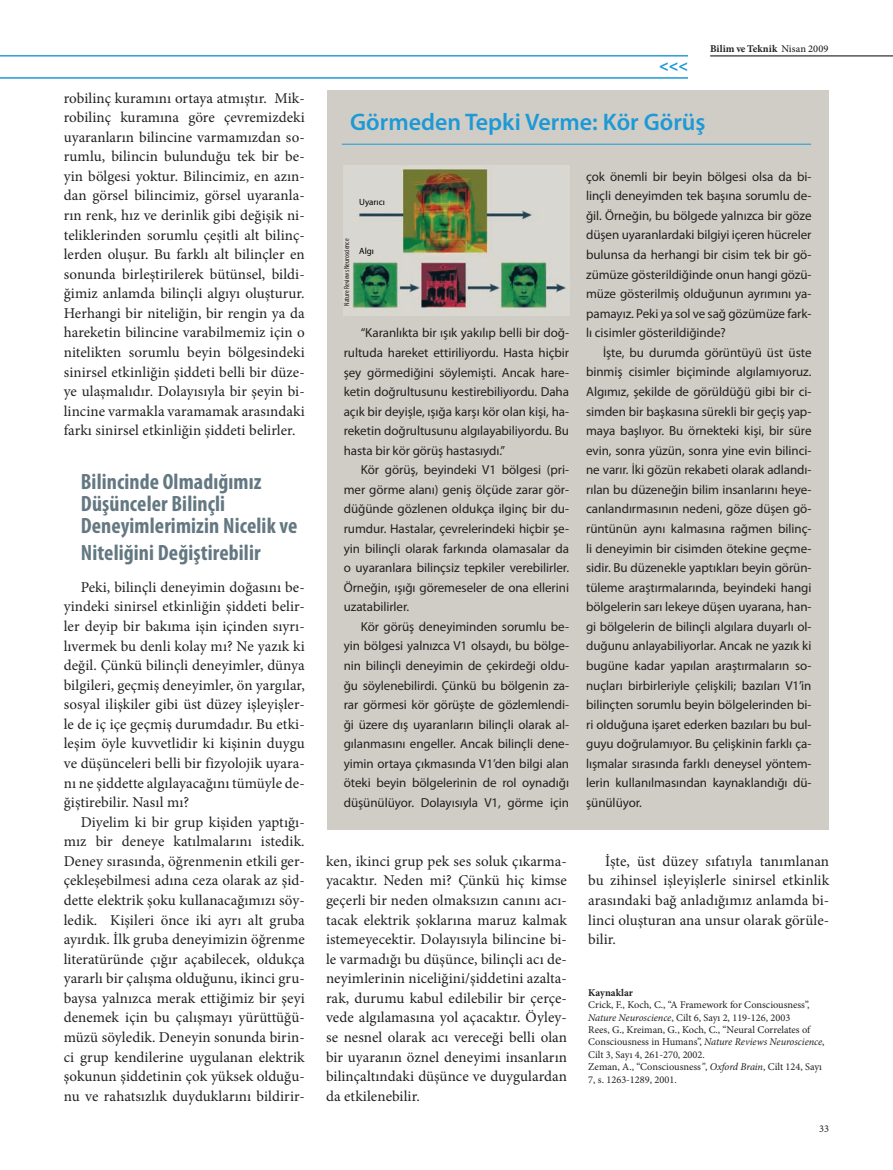
<style>
.page{position:relative;width:893px;height:1170px;background:#fff}
.page>*{position:absolute;margin:0;border:0;box-sizing:border-box;transform-origin:0 0}
.t1{font:600 24px "Myriad Pro";color:#1d99d6}
.t2{font:700 condensed 22.2px/22.4px "Myriad Pro";letter-spacing:.005em;color:#647882}
.t3{font:700 16.2px "Myriad Pro";color:#1d99d6}
.t4{font:15px/19.5px "Minion Pro";letter-spacing:.005em;color:#231f20;text-align:justify}
.t5{font:13.05px/19.5px "Myriad Pro";letter-spacing:-.005em;color:#231f20;text-align:justify}
.t6{font:10.35px/12.5px "Minion Pro";color:#231f20}
.t7{font:700 10.35px "Minion Pro";letter-spacing:.005em;color:#231f20}
.t8{font:9px "Myriad Pro";color:#000103}
.t9{font:condensed 7.5px "Myriad Pro";color:#231f20}
.s1{font-weight:500}
.s2{font-style:italic}
</style>
<div class="page">
<hr style="left:0;top:78px;width:688px;height:1px;background:#1d99d6">
<hr style="left:0;top:56px;width:688px;height:1px;background:#1d99d6">
<hr style="left:710px;top:56px;width:183px;height:1px;background:#000103">
<div style="left:327px;top:91px;width:501px;height:738px;background:#cfcdc6"></div>
<hr style="left:342px;top:144px;width:469px;height:1px;background:#1d99d6">
<img style="left:344px;top:166px;width:225px;height:149px">
<p class="t4" style="left:64px;top:88px;width:242px">robilinç kuramını ortaya atmıştır. Mik&shy;robilinç kuramına göre çevremizdeki uyaranların bilincine varmamızdan so&shy;rumlu, bilincin bulunduğu tek bir be&shy;yin bölgesi yoktur. Bilincimiz, en azın&shy;dan görsel bilincimiz, görsel uyaranla&shy;rın renk, hız ve derinlik gibi değişik ni&shy;teliklerinden sorumlu çeşitli alt bilinç&shy;lerden oluşur. Bu farklı alt bilinçler en sonunda birleştirilerek bütünsel, bildi&shy;ğimiz anlamda bilinçli algıyı oluşturur.<br>Herhangi bir niteliğin, bir rengin ya da hareketin bilincine varabilmemiz için o nitelikten sorumlu beyin bölgesindeki sinirsel etkinliğin şiddeti belli bir düze&shy;ye ulaşmalıdır. Dolayısıyla bir şeyin bi&shy;lincine varmakla varamamak arasındaki farkı sinirsel etkinliğin şiddeti belirler.</p>
<h2 class="t2" style="left:81px;top:469px;width:218px">Bilincinde Olmadığımız<br>Düşünceler Bilinçli<br>Deneyimlerimizin Nicelik ve</h2>
<h2 class="t2" style="left:81px;top:541px;width:181px">Niteliğini Değiştirebilir</h2>
<p class="t4" style="left:64px;top:577px;width:242px;text-indent:17px">Peki, bilinçli deneyimin doğasını be&shy;yindeki sinirsel etkinliğin şiddeti belir&shy;ler deyip bir bakıma işin içinden sıyrı&shy;lıvermek bu denli kolay mı? Ne yazık ki değil. Çünkü bilinçli deneyimler, dünya bilgileri, geçmiş deneyimler, ön yargılar, sosyal ilişkiler gibi üst düzey işleyişler&shy;le de iç içe geçmiş durumdadır. Bu etki&shy;leşim öyle kuvvetlidir ki kişinin duygu ve düşünceleri belli bir fizyolojik uyara&shy;nı ne şiddette algılayacağını tümüyle de&shy;ğiştirebilir. Nasıl mı?</p>
<p class="t4" style="left:64px;top:812px;width:242px;text-indent:17px">Diyelim ki bir grup kişiden yaptığı&shy;mız bir deneye katılmalarını istedik.<br>Deney sırasında, öğrenmenin etkili ger&shy;çekleşebilmesi adına ceza olarak az şid&shy;dette elektrik şoku kullanacağımızı söy&shy;ledik. Kişileri önce iki ayrı alt gruba ayırdık. İlk gruba deneyimizin öğrenme literatüründe çığır açabilecek, oldukça yararlı bir çalışma olduğunu, ikinci gru&shy;baysa yalnızca merak ettiğimiz bir şeyi denemek için bu çalışmayı yürüttüğü&shy;müzü söyledik. Deneyin sonunda birin&shy;ci grup kendilerine uygulanan elektrik şokunun şiddetinin çok yüksek olduğu&shy;nu ve rahatsızlık duyduklarını bildirir-</p>
<p class="t3" style="left:659px;top:55px;width:30px">&lt;&lt;&lt;</p>
<p class="t7" style="left:710px;top:41px;width:120px">Bilim ve Teknik <span class="s1">Nisan 2009</span></p>
<h1 class="t1" style="left:350px;top:107px;width:357px">Görmeden Tepki Verme: Kör Görüş</h1>
<p class="t8" style="left:359px;top:197px;width:27px">Uyarıcı</p>
<p class="t9" style="left:342px;top:306px;width:69px;rotate:-90deg">Nature Reviews Neuroscience</p>
<p class="t8" style="left:359px;top:246px;width:16px">Algı</p>
<p class="t5" style="left:344px;top:323px;width:227px;text-indent:17px">“Karanlıkta bir ışık yakılıp belli bir doğ&shy;rultuda hareket ettiriliyordu. Hasta hiçbir şey görmediğini söylemişti. Ancak hare&shy;ketin doğrultusunu kestirebiliyordu. Daha açık bir deyişle, ışığa karşı kör olan kişi, ha&shy;reketin doğrultusunu algılayabiliyordu. Bu hasta bir kör görüş hastasıydı.”</p>
<p class="t5" style="left:344px;top:460px;width:227px;text-indent:17px">Kör görüş, beyindeki V1 bölgesi (pri&shy;mer görme alanı) geniş ölçüde zarar gör&shy;düğünde gözlenen oldukça ilginç bir du&shy;rumdur. Hastalar, çevrelerindeki hiçbir şe&shy;yin bilinçli olarak farkında olamasalar da o uyaranlara bilinçsiz tepkiler verebilirler.<br>Örneğin, ışığı göremeseler de ona ellerini uzatabilirler.</p>
<p class="t5" style="left:344px;top:616px;width:227px;text-indent:17px">Kör görüş deneyiminden sorumlu be&shy;yin bölgesi yalnızca V1 olsaydı, bu bölge&shy;nin bilinçli deneyimin de çekirdeği oldu&shy;ğu söylenebilirdi. Çünkü bu bölgenin za&shy;rar görmesi kör görüşte de gözlemlendi&shy;ği üzere dış uyaranların bilinçli olarak al&shy;gılanmasını engeller. Ancak bilinçli dene&shy;yimin ortaya çıkmasında V1’den bilgi alan öteki beyin bölgelerinin de rol oynadığı düşünülüyor. Dolayısıyla V1, görme için</p>
<p class="t5" style="left:586px;top:166px;width:227px">çok önemli bir beyin bölgesi olsa da bi&shy;linçli deneyimden tek başına sorumlu de&shy;ğil. Örneğin, bu bölgede yalnızca bir göze düşen uyaranlardaki bilgiyi içeren hücreler bulunsa da herhangi bir cisim tek bir gö&shy;zümüze gösterildiğinde onun hangi gözü&shy;müze gösterilmiş olduğunun ayrımını ya&shy;pamayız. Peki ya sol ve sağ gözümüze fark&shy;lı cisimler gösterildiğinde?</p>
<p class="t5" style="left:586px;top:342px;width:227px;text-indent:17px">İşte, bu durumda görüntüyü üst üste binmiş cisimler biçiminde algılamıyoruz.<br>Algımız, şekilde de görüldüğü gibi bir ci&shy;simden bir başkasına sürekli bir geçiş yap&shy;maya başlıyor. Bu örnekteki kişi, bir süre evin, sonra yüzün, sonra yine evin bilinci&shy;ne varır. İki gözün rekabeti olarak adlandı&shy;rılan bu düzeneğin bilim insanlarını heye&shy;canlandırmasının nedeni, göze düşen gö&shy;rüntünün aynı kalmasına rağmen bilinç&shy;li deneyimin bir cisimden ötekine geçme&shy;sidir. Bu düzenekle yaptıkları beyin görün&shy;tüleme araştırmalarında, beyindeki hangi bölgelerin sarı lekeye düşen uyarana, han&shy;gi bölgelerin de bilinçli algılara duyarlı ol&shy;duğunu anlayabiliyorlar. Ancak ne yazık ki bugüne kadar yapılan araştırmaların so&shy;nuçları birbirleriyle çelişkili; bazıları V1’in bilinçten sorumlu beyin bölgelerinden bi&shy;ri olduğuna işaret ederken bazıları bu bul&shy;guyu doğrulamıyor. Bu çelişkinin farklı ça&shy;lışmalar sırasında farklı deneysel yöntem&shy;lerin kullanılmasından kaynaklandığı dü&shy;şünülüyor.</p>
<p class="t4" style="left:326px;top:851px;width:242px">ken, ikinci grup pek ses soluk çıkarma&shy;yacaktır. Neden mi? Çünkü hiç kimse geçerli bir neden olmaksızın canını acı&shy;tacak elektrik şoklarına maruz kalmak istemeyecektir. Dolayısıyla bilincine bi&shy;le varmadığı bu düşünce, bilinçli acı de&shy;neyimlerinin niceliğini/şiddetini azalta&shy;rak, durumu kabul edilebilir bir çerçe&shy;vede algılamasına yol açacaktır. Öyley&shy;se nesnel olarak acı vereceği belli olan bir uyaranın öznel deneyimi insanların bilinçaltındaki düşünce ve duygulardan da etkilenebilir.</p>
<p class="t4" style="left:588px;top:851px;width:242px;text-indent:17px">İşte, üst düzey sıfatıyla tanımlanan bu zihinsel işleyişlerle sinirsel etkinlik arasındaki bağ anladığımız anlamda bi&shy;linci oluşturan ana unsur olarak görüle&shy;bilir.</p>
<p class="t7" style="left:588px;top:984px;width:46px">Kaynaklar</p>
<p class="t6" style="left:588px;top:998px;width:238px">Crick, F., Koch, C., “A Framework for Consciousness”, <span class="s2">Nature Neuroscience</span>, Cilt 6, Sayı 2, 119-126, 2003<br>Rees, G., Kreiman, G., Koch, C., “Neural Correlates of Consciousness in Humans”, <span class="s2">Nature Reviews Neuroscience</span>, Cilt 3, Sayı 4, 261-270, 2002.<br>Zeman, A., “Consciousness<span class="s2">”</span>, <span class="s2">Oxford Brain</span>, Cilt 124, Sayı 7, s. 1263-1289, 2001.</p>
<p class="t6" style="left:819px;top:1122px;width:11px">33</p>
</div>
